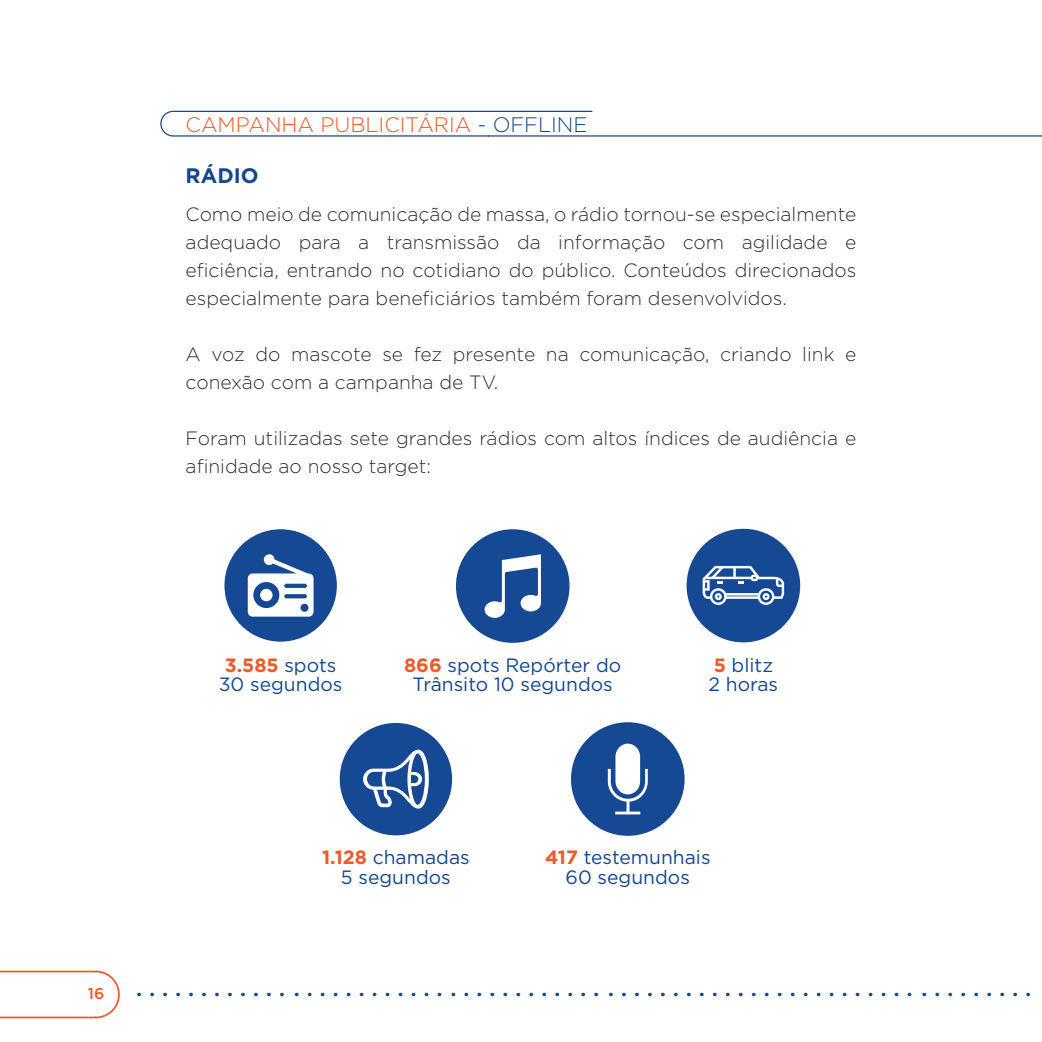
<style>
.page{position:relative;width:1042px;height:1042px;background:#fff}
.page>*{position:absolute;margin:0;border:0;box-sizing:border-box;transform-origin:0 0}
.t1{font:300 21px "Gotham";color:#f15929}
.t2{font:700 21px "Gotham";color:#144990}
.t3{font:300 19.25px/28px "Gotham";color:#312f30}
.t4{font:19.25px/19.2px "Gotham";color:#144990;text-align:center}
.t5{font:700 19.25px "Gotham";color:#f15929}
.t6{font:500 15.75px "Gotham";color:#f15929}
.s1{color:#144990}
.s2{font-weight:400;color:#144990}
.s3{font-weight:700;color:#f15929}
</style>
<div class="page">
<svg style="left:0;top:970px;width:120px;height:49px"></svg>
<svg style="left:437px;top:993px;width:4px;height:3px"></svg>
<svg style="left:674px;top:993px;width:4px;height:3px"></svg>
<svg style="left:987px;top:993px;width:4px;height:3px"></svg>
<svg style="left:594px;top:993px;width:4px;height:3px"></svg>
<svg style="left:907px;top:993px;width:4px;height:3px"></svg>
<svg style="left:280px;top:993px;width:4px;height:3px"></svg>
<svg style="left:516px;top:993px;width:4px;height:3px"></svg>
<svg style="left:202px;top:993px;width:4px;height:3px"></svg>
<svg style="left:424px;top:993px;width:4px;height:3px"></svg>
<svg style="left:661px;top:993px;width:4px;height:3px"></svg>
<svg style="left:974px;top:993px;width:4px;height:3px"></svg>
<svg style="left:581px;top:993px;width:4px;height:3px"></svg>
<svg style="left:894px;top:993px;width:4px;height:3px"></svg>
<svg style="left:267px;top:993px;width:4px;height:3px"></svg>
<svg style="left:503px;top:993px;width:4px;height:3px"></svg>
<svg style="left:189px;top:993px;width:4px;height:3px"></svg>
<svg style="left:726px;top:993px;width:4px;height:3px"></svg>
<svg style="left:411px;top:993px;width:4px;height:3px"></svg>
<svg style="left:648px;top:993px;width:4px;height:3px"></svg>
<svg style="left:961px;top:993px;width:4px;height:3px"></svg>
<svg style="left:568px;top:993px;width:4px;height:3px"></svg>
<svg style="left:881px;top:993px;width:4px;height:3px"></svg>
<svg style="left:254px;top:993px;width:4px;height:3px"></svg>
<svg style="left:490px;top:993px;width:4px;height:3px"></svg>
<svg style="left:176px;top:993px;width:4px;height:3px"></svg>
<svg style="left:713px;top:993px;width:4px;height:3px"></svg>
<svg style="left:1026px;top:993px;width:4px;height:3px"></svg>
<svg style="left:635px;top:993px;width:4px;height:3px"></svg>
<svg style="left:948px;top:993px;width:4px;height:3px"></svg>
<svg style="left:555px;top:993px;width:4px;height:3px"></svg>
<svg style="left:868px;top:993px;width:4px;height:3px"></svg>
<svg style="left:241px;top:993px;width:4px;height:3px"></svg>
<svg style="left:477px;top:993px;width:4px;height:3px"></svg>
<svg style="left:163px;top:993px;width:4px;height:3px"></svg>
<svg style="left:700px;top:993px;width:4px;height:3px"></svg>
<svg style="left:1013px;top:993px;width:4px;height:3px"></svg>
<svg style="left:622px;top:993px;width:4px;height:3px"></svg>
<svg style="left:935px;top:993px;width:4px;height:3px"></svg>
<svg style="left:542px;top:993px;width:4px;height:3px"></svg>
<svg style="left:855px;top:993px;width:4px;height:3px"></svg>
<svg style="left:228px;top:993px;width:4px;height:3px"></svg>
<svg style="left:464px;top:993px;width:4px;height:3px"></svg>
<svg style="left:150px;top:993px;width:4px;height:3px"></svg>
<svg style="left:687px;top:993px;width:4px;height:3px"></svg>
<svg style="left:1000px;top:993px;width:4px;height:3px"></svg>
<svg style="left:609px;top:993px;width:4px;height:3px"></svg>
<svg style="left:922px;top:993px;width:4px;height:3px"></svg>
<svg style="left:295px;top:993px;width:4px;height:3px"></svg>
<svg style="left:529px;top:993px;width:4px;height:3px"></svg>
<svg style="left:842px;top:993px;width:4px;height:3px"></svg>
<svg style="left:215px;top:993px;width:4px;height:3px"></svg>
<svg style="left:451px;top:993px;width:4px;height:3px"></svg>
<svg style="left:137px;top:993px;width:4px;height:3px"></svg>
<div style="left:224px;top:529px;width:113px;height:112px;background:#164993;border-radius:50%"></div>
<svg style="left:248px;top:554px;width:65px;height:62px"></svg>
<div style="left:571px;top:722px;width:113px;height:114px;background:#164993;border-radius:50%"></div>
<svg style="left:608px;top:743px;width:40px;height:71px"></svg>
<div style="left:340px;top:723px;width:112px;height:112px;background:#164993;border-radius:50%"></div>
<svg style="left:363px;top:750px;width:66px;height:58px"></svg>
<div style="left:686px;top:529px;width:114px;height:113px;background:#164993;border-radius:50%"></div>
<svg style="left:702px;top:566px;width:82px;height:39px"></svg>
<div style="left:456px;top:529px;width:113px;height:114px;background:#164993;border-radius:50%"></div>
<svg style="left:484px;top:554px;width:57px;height:64px"></svg>
<svg style="left:160px;top:110px;width:433px;height:27px"></svg>
<hr style="left:488px;top:135px;width:554px;height:2px;background:#174a8f">
<p class="t6" style="left:88px;top:983px;width:18px">16</p>
<p class="t1" style="left:186px;top:111px;width:403px">CAMPANHA PUBLICITÁRIA <span class="s1">- OFFLINE</span></p>
<p class="t2" style="left:186px;top:162px;width:75px">RÁDIO</p>
<p class="t3" style="left:186px;top:200px;width:672px;text-align:justify">Como meio de comunicação de massa, o rádio tornou-se especialmente adequado para a transmissão da informação com agilidade e eficiência, entrando no cotidiano do público. Conteúdos direcionados especialmente para beneficiários também foram desenvolvidos.</p>
<p class="t3" style="left:186px;top:340px;width:672px">A voz do mascote se fez presente na comunicação, criando link e conexão com a campanha de TV.</p>
<p class="t3" style="left:186px;top:424px;width:672px">Foram utilizadas sete grandes rádios com altos índices de audiência e afinidade ao nosso target:</p>
<p class="t5" style="left:225px;top:652px;width:113px">3.585 <span class="s2">spots</span></p>
<p class="t4" style="left:219px;top:674px;width:125px">30 segundos</p>
<p class="t4" style="left:404px;top:655px;width:219px"><span class="s3">866</span> spots Repórter do<br>Trânsito 10 segundos</p>
<p class="t4" style="left:714px;top:655px;width:61px"><span class="s3">5</span> blitz</p>
<p class="t4" style="left:708px;top:674px;width:71px">2 horas</p>
<p class="t4" style="left:322px;top:847px;width:149px"><span class="s3">1.128</span> chamadas</p>
<p class="t4" style="left:341px;top:867px;width:111px">5 segundos</p>
<p class="t4" style="left:545px;top:847px;width:167px"><span class="s3">417</span> testemunhais</p>
<p class="t4" style="left:566px;top:867px;width:126px">60 segundos</p>
</div>
